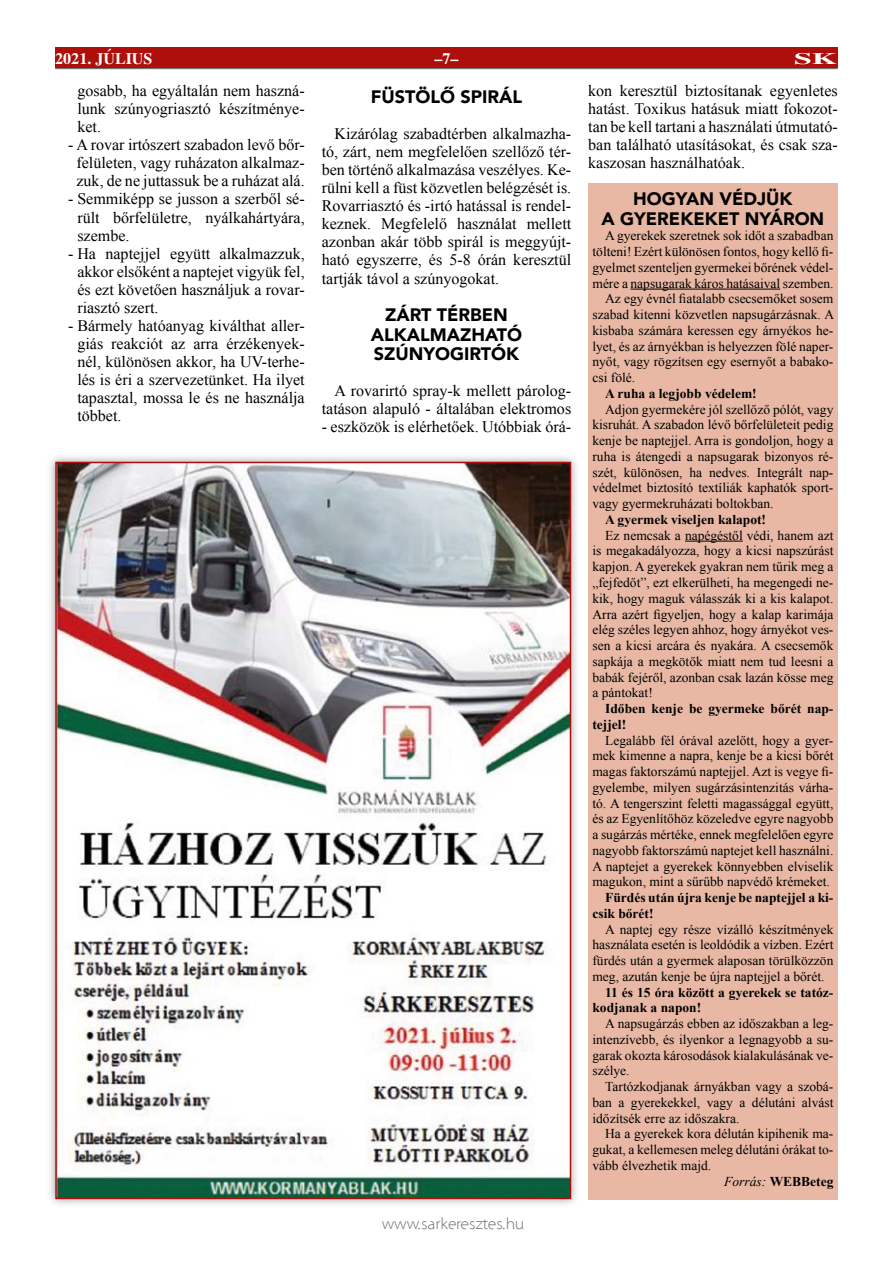
<style>
.page{position:relative;width:893px;height:1263px;background:#fff}
.page>*{position:absolute;margin:0;border:0;box-sizing:border-box;transform-origin:0 0}
.t1{font:900 18px/19.5px "Avenir";color:#000;text-align:center}
.t2{font:16.05px/18px "Times New Roman";color:#000;text-align:justify}
.t3{font:300 16.05px "Santana";color:#706f6f}
.t4{font:700 16.05px "STIX General";color:#fff}
.t5{font:700 16.05px "STIX General";color:#fff;scale:2 1}
.t6{font:13.5px/15.8px "Times New Roman";color:#000;text-align:justify}
.t7{font:700 13.5px/15.8px "Times New Roman";color:#000}
.s1{font-weight:400;font-style:italic}
</style>
<div class="page">
<hr style="left:55px;top:68px;width:783px;height:1px;background:#706f6f">
<div style="left:55px;top:48px;width:783px;height:20px;background:#ae0f0a"></div>
<div style="left:46px;top:453px;width:534px;height:755px;background:#706f6f;opacity:.66"></div>
<img style="left:57px;top:464px;width:512px;height:733px">
<div style="left:588px;top:183px;width:250px;height:1016px;background:#e8b8a4"></div>
<hr style="left:630px;top:289px;width:150px;height:1px;background:#000">
<hr style="left:685px;top:541px;width:58px;height:1px;background:#000">
<p class="t4" style="left:55px;top:47px;width:99px">2021. JÚLIUS</p>
<p class="t4" style="left:434px;top:47px;width:26px">–7–</p>
<p class="t5" style="left:794px;top:47px;width:23px">SK</p>
<p class="t2" style="left:77px;top:82px;width:229px">gosabb, ha egyáltalán nem haszná&shy;lunk szúnyogriasztó készítménye&shy;ket.</p>
<p class="t2" style="left:68px;top:136px;width:238px;text-align:center">- A rovar irtószert szabadon levő bőr&shy;felületen, vagy ruházaton alkalmaz&shy;zuk, de ne juttassuk be a ruházat alá.</p>
<p class="t2" style="left:77px;top:190px;width:229px;text-indent:-9px">- Semmiképp se jusson a szerből sé&shy;rült bőrfelületre, nyálkahártyára, szembe.</p>
<p class="t2" style="left:77px;top:244px;width:229px;text-indent:-9px">- Ha naptejjel együtt alkalmazzuk, akkor elsőként a naptejet vigyük fel, és ezt követően használjuk a rovar&shy;riasztó szert.</p>
<p class="t2" style="left:77px;top:316px;width:229px;text-indent:-9px">- Bármely hatóanyag kiválthat aller&shy;giás reakciót az arra érzékenyek&shy;nél, különösen akkor, ha UV-terhe&shy;lés is éri a szervezetünket. Ha ilyet tapasztal, mossa le és ne használja többet.</p>
<h1 class="t1" style="left:371px;top:87px;width:153px">FÜSTÖLŐ SPIRÁL</h1>
<p class="t2" style="left:322px;top:125px;width:251px;text-indent:13px">Kizárólag szabadtérben alkalmazha&shy;tó, zárt, nem megfelelően szellőző tér&shy;ben történő alkalmazása veszélyes. Ke&shy;rülni kell a füst közvetlen belégzését is.<br>Rovarriasztó és -irtó hatással is rendel&shy;keznek. Megfelelő használat mellett azonban akár több spirál is meggyújt&shy;ható egyszerre, és 5-8 órán keresztül tartják távol a szúnyogokat.</p>
<h1 class="t1" style="left:371px;top:305px;width:153px">ZÁRT TÉRBEN<br>ALKALMAZHATÓ<br>SZÚNYOGIRTÓK</h1>
<p class="t2" style="left:322px;top:382px;width:251px;text-align:right">A rovarirtó spray-k mellett párolog&shy;tatáson alapuló - általában elektromos</p>
<p class="t2" style="left:322px;top:418px;width:251px">- eszközök is elérhetőek. Utóbbiak órá-</p>
<p class="t3" style="left:382px;top:1215px;width:144px">www.sarkeresztes.hu</p>
<p class="t2" style="left:588px;top:82px;width:251px">kon keresztül biztosítanak egyenletes hatást. Toxikus hatásuk miatt fokozot&shy;tan be kell tartani a használati útmutató&shy;ban található utasításokat, és csak sza&shy;kaszosan használhatóak.</p>
<h1 class="t1" style="left:602px;top:189px;width:224px">HOGYAN VÉDJÜK<br>A GYEREKEKET NYÁRON</h1>
<p class="t6" style="left:605px;top:228px;width:230px">A gyerekek szeretnek sok időt a szabadban</p>
<p class="t6" style="left:592px;top:243px;width:242px">tölteni! Ezért különösen fontos, hogy kellő fi-</p>
<p class="t6" style="left:592px;top:259px;width:242px">gyelmet szenteljen gyermekei bőrének védel-</p>
<p class="t6" style="left:592px;top:275px;width:242px">mére a napsugarak káros hatásaival szemben.</p>
<p class="t6" style="left:605px;top:291px;width:230px">Az egy évnél fiatalabb csecsemőket sosem</p>
<p class="t6" style="left:592px;top:307px;width:243px">szabad kitenni közvetlen napsugárzásnak. A</p>
<p class="t6" style="left:592px;top:322px;width:242px">kisbaba számára keressen egy árnyékos he-</p>
<p class="t6" style="left:592px;top:338px;width:242px">lyet, és az árnyékban is helyezzen fölé naper-</p>
<p class="t6" style="left:592px;top:354px;width:242px">nyőt, vagy rögzítsen egy esernyőt a babako-</p>
<p class="t6" style="left:592px;top:370px;width:44px">csi fölé.</p>
<p class="t7" style="left:605px;top:385px;width:153px">A ruha a legjobb védelem!</p>
<p class="t6" style="left:592px;top:401px;width:242px;text-indent:13px">Adjon gyermekére jól szellőző pólót, vagy kisruhát. A szabadon lévő bőrfelületeit pedig kenje be naptejjel. Arra is gondoljon, hogy a ruha is átengedi a napsugarak bizonyos ré&shy;szét, különösen, ha nedves. Integrált nap&shy;védelmet biztosító textíliák kaphatók sport&shy;vagy gyermekruházati boltokban.</p>
<p class="t7" style="left:605px;top:511px;width:162px">A gyermek viseljen kalapot!</p>
<p class="t6" style="left:592px;top:527px;width:242px;text-indent:13px">Ez nemcsak a napégéstől védi, hanem azt is megakadályozza, hogy a kicsi napszúrást kapjon. A gyerekek gyakran nem tűrik meg a „fejfedőt”, ezt elkerülheti, ha megengedi ne&shy;kik, hogy maguk válasszák ki a kis kalapot.<br>Arra azért figyeljen, hogy a kalap karimája elég széles legyen ahhoz, hogy árnyékot ves&shy;sen a kicsi arcára és nyakára. A csecsemők sapkája a megkötők miatt nem tud leesni a babák fejéről, azonban csak lazán kösse meg a pántokat!</p>
<p class="t7" style="left:592px;top:700px;width:242px;text-indent:13px">Időben kenje be gyermeke bőrét nap&shy;tejjel!</p>
<p class="t6" style="left:592px;top:732px;width:242px;text-indent:13px">Legalább fél órával azelőtt, hogy a gyer&shy;mek kimenne a napra, kenje be a kicsi bőrét magas faktorszámú naptejjel. Azt is vegye fi&shy;gyelembe, milyen sugárzásintenzitás várha&shy;tó. A tengerszint feletti magassággal együtt, és az Egyenlítőhöz közeledve egyre nagyobb a sugárzás mértéke, ennek megfelelően egyre nagyobb faktorszámú naptejet kell használni.<br>A naptejet a gyerekek könnyebben elviselik magukon, mint a sűrűbb napvédő krémeket.</p>
<p class="t7" style="left:592px;top:889px;width:242px;text-indent:13px">Fürdés után újra kenje be naptejjel a ki&shy;csik bőrét!</p>
<p class="t6" style="left:592px;top:921px;width:242px;text-indent:13px">A naptej egy része vízálló készítmények használata esetén is leoldódik a vízben. Ezért fürdés után a gyermek alaposan törülközzön meg, azután kenje be újra naptejjel a bőrét.</p>
<p class="t7" style="left:592px;top:984px;width:242px;text-indent:13px">11 és 15 óra között a gyerekek se tatóz&shy;kodjanak a napon!</p>
<p class="t6" style="left:592px;top:1015px;width:242px;text-indent:13px">A napsugárzás ebben az időszakban a leg&shy;intenzívebb, és ilyenkor a legnagyobb a su&shy;garak okozta károsodások kialakulásának ve&shy;szélye.</p>
<p class="t6" style="left:592px;top:1078px;width:242px;text-indent:13px">Tartózkodjanak árnyákban vagy a szobá&shy;ban a gyerekekkel, vagy a délutáni alvást időzítsék erre az időszakra.</p>
<p class="t6" style="left:605px;top:1126px;width:230px">Ha a gyerekek kora délután kipihenik ma-</p>
<p class="t6" style="left:592px;top:1141px;width:242px">gukat, a kellemesen meleg délutáni órákat to-</p>
<p class="t6" style="left:592px;top:1157px;width:120px">vább élvezhetik majd.</p>
<p class="t7" style="left:724px;top:1173px;width:111px"><span class="s1">Forrás:</span> WEBBeteg</p>
</div>
